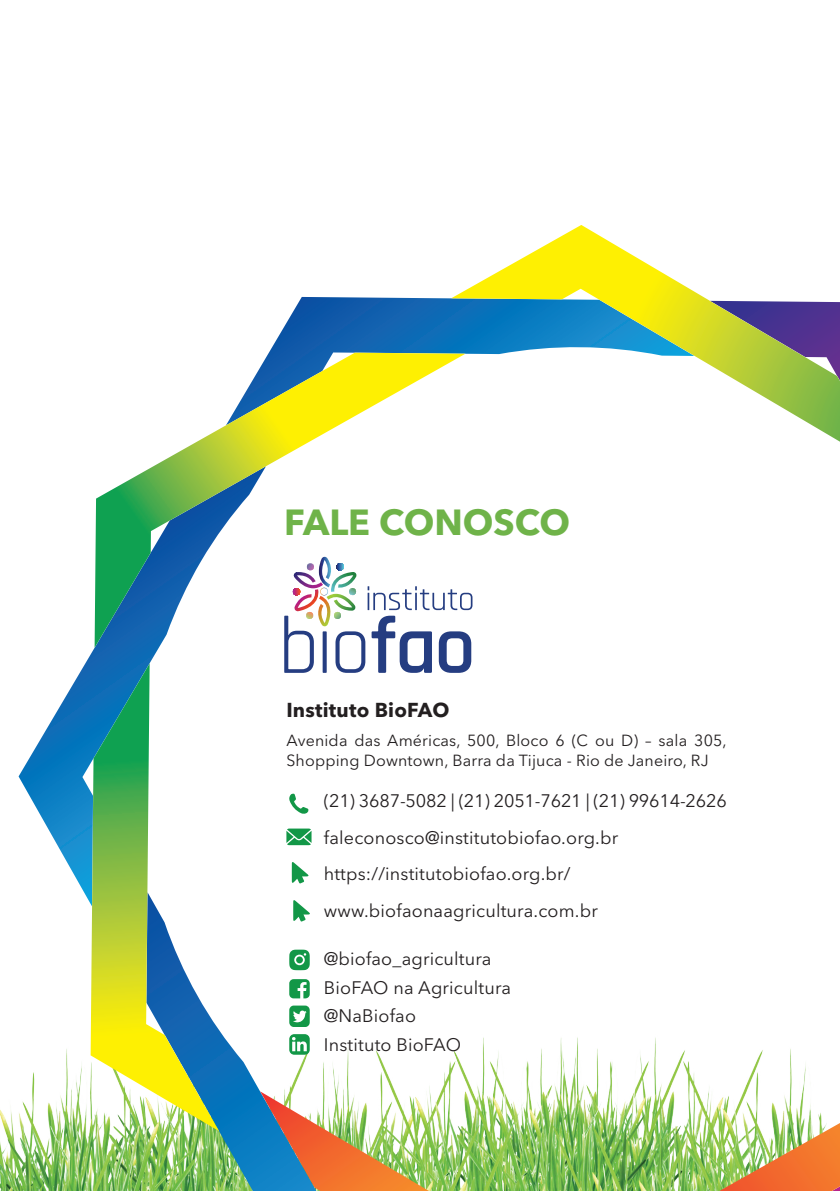
<style>
.page{position:relative;width:840px;height:1191px;background:#fff}
.page>*{position:absolute;margin:0;border:0;box-sizing:border-box;transform-origin:0 0}
.t1{font:700 36px "Avenir Next LT Pro";color:#6fb349}
.t2{font:700 20px "Avenir Next LT Pro";letter-spacing:.01em;color:#231f20}
.t3{font:18px "Avenir Next LT Pro";letter-spacing:.01em;color:#231f20}
.t4{font:18px "Avenir Next LT Pro";letter-spacing:-.01em;color:#231f20}
.t5{font:16px/20px "Avenir Next LT Pro";letter-spacing:.01em;color:#231f20}
</style>
<div class="page">
<img style="left:0;top:1034px;width:822px;height:157px">
<svg style="left:284px;top:592px;width:188px;height:81px"></svg>
<svg style="left:268px;top:297px;width:183px;height:56px;background:#2870b6"></svg>
<svg style="left:19px;top:647px;width:141px;height:258px"></svg>
<svg style="left:146px;top:921px;width:170px;height:270px"></svg>
<svg style="left:91px;top:663px;width:128px;height:468px"></svg>
<svg style="left:451px;top:225px;width:388px;height:216px"></svg>
<svg style="left:94px;top:353px;width:371px;height:294px"></svg>
<svg style="left:719px;top:1123px;width:120px;height:68px;background:#d4a664"></svg>
<svg style="left:260px;top:1091px;width:169px;height:100px"></svg>
<svg style="left:289px;top:1034px;width:20px;height:20px"></svg>
<svg style="left:289px;top:979px;width:20px;height:19px"></svg>
<svg style="left:289px;top:949px;width:20px;height:21px"></svg>
<svg style="left:289px;top:1005px;width:20px;height:22px"></svg>
<svg style="left:289px;top:793px;width:19px;height:21px"></svg>
<svg style="left:291px;top:862px;width:17px;height:21px"></svg>
<svg style="left:286px;top:828px;width:25px;height:17px"></svg>
<svg style="left:293px;top:900px;width:17px;height:21px"></svg>
<p class="t1" style="left:284px;top:500px;width:287px">FALE CONOSCO</p>
<p class="t2" style="left:286px;top:698px;width:164px">Instituto BioFAO</p>
<p class="t5" style="left:286px;top:730px;width:441px">Avenida das Américas, 500, Bloco 6 (C ou D) – sala 305,<br>Shopping Downtown, Barra da Tijuca - Rio de Janeiro, RJ</p>
<p class="t4" style="left:324px;top:790px;width:404px">(21) 3687-5082 | (21) 2051-7621 | (21) 99614-2626</p>
<p class="t3" style="left:324px;top:826px;width:296px">faleconosco@institutobiofao.org.br</p>
<p class="t3" style="left:324px;top:863px;width:248px">https://institutobiofao.org.br/</p>
<p class="t3" style="left:324px;top:899px;width:275px">www.biofaonaagricultura.com.br</p>
<p class="t3" style="left:324px;top:948px;width:169px">@biofao_agricultura</p>
<p class="t3" style="left:324px;top:977px;width:189px">BioFAO na Agricultura</p>
<p class="t3" style="left:324px;top:1005px;width:94px">@NaBiofao</p>
<p class="t3" style="left:324px;top:1034px;width:139px">Instituto BioFAO</p>
</div>
